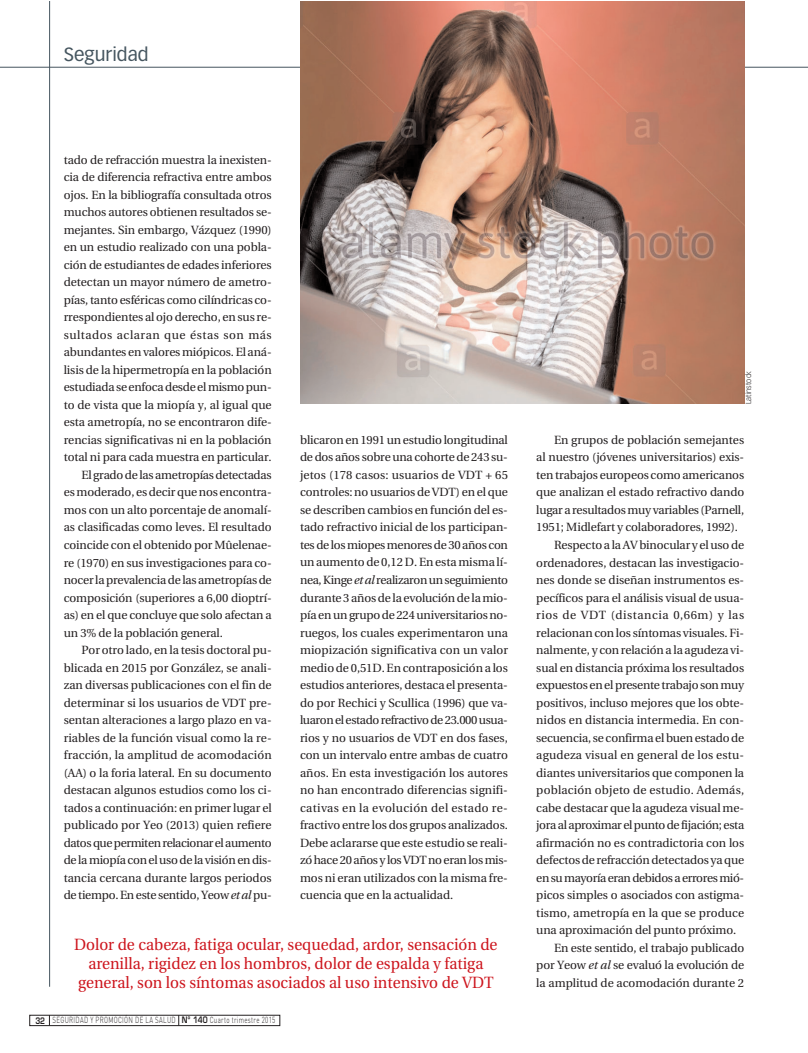
<style>
.page{position:relative;width:808px;height:1053px;background:#fff}
.page>*{position:absolute;margin:0;border:0;box-sizing:border-box;transform-origin:0 0}
.t1{font:18.75px "Vectora LT";color:#45555f}
.t2{font:16.25px/18.8px "Utopia";color:#cd151d;text-align:center;scale:.95 1}
.t3{font:11.88px/17.5px "Utopia";letter-spacing:-.01em;color:#231f20;text-align:justify}
.t4{font:11.88px "Utopia";letter-spacing:.015em;color:#231f20}
.t5{font:11.88px "Utopia";letter-spacing:-.035em;color:#231f20}
.t6{font:11.88px "Utopia";letter-spacing:-.03em;color:#231f20}
.t7{font:11.88px "Utopia";letter-spacing:.01em;color:#231f20}
.t8{font:11.88px "Utopia";letter-spacing:.04em;color:#231f20}
.t9{font:11.88px "Utopia";letter-spacing:.045em;color:#231f20}
.t10{font:300 8.75px "DIN";letter-spacing:.05em;color:#231f20;scale:.7 1}
.t11{font:300 7.5px "Vectora LT";color:#231f20}
.s1{font-style:italic}
.s2{font-family:"Eurostile";font-weight:600}
</style>
<div class="page">
<hr style="left:49px;top:1px;width:1px;height:985px;background:#45555f">
<div style="left:30px;top:1014px;width:250px;height:11px;border:1px solid #231f20"></div>
<hr style="left:0;top:67px;width:808px;height:1px;background:#45555f">
<img style="left:300px;top:1px;width:444px;height:402px">
<h1 class="t1" style="left:64px;top:46px;width:86px">Seguridad</h1>
<p class="t3" style="left:64px;top:152px;width:209px">tado de refracción muestra la inexisten-</p>
<p class="t3" style="left:64px;top:169px;width:209px">cia de diferencia refractiva entre ambos</p>
<p class="t3" style="left:64px;top:187px;width:209px">ojos. En la bibliografía consultada otros</p>
<p class="t3" style="left:64px;top:204px;width:209px">muchos autores obtienen resultados se-</p>
<p class="t3" style="left:64px;top:222px;width:209px">mejantes. Sin embargo, Vázquez (1990)</p>
<p class="t3" style="left:64px;top:239px;width:209px">en un estudio realizado con una pobla-</p>
<p class="t3" style="left:64px;top:257px;width:209px">ción de estudiantes de edades inferiores</p>
<p class="t3" style="left:64px;top:274px;width:209px">detectan un mayor número de ametro-</p>
<p class="t3" style="left:64px;top:292px;width:209px">pías, tanto esféricas como cilíndricas co-</p>
<p class="t3" style="left:64px;top:309px;width:209px">rrespondientes al ojo derecho, en sus re-</p>
<p class="t8" style="left:64px;top:330px;width:209px">sultados aclaran que éstas son más</p>
<p class="t3" style="left:64px;top:344px;width:209px">abundantes en valores miópicos. El aná-</p>
<p class="t3" style="left:64px;top:362px;width:209px">lisis de la hipermetropía en la población</p>
<p class="t3" style="left:64px;top:379px;width:209px">estudiada se enfoca desde el mismo pun-</p>
<p class="t3" style="left:64px;top:397px;width:209px">to de vista que la miopía y, al igual que</p>
<p class="t3" style="left:64px;top:414px;width:209px">esta ametropía, no se encontraron dife-</p>
<p class="t3" style="left:64px;top:432px;width:209px">rencias significativas ni en la población</p>
<p class="t3" style="left:64px;top:449px;width:209px">total ni para cada muestra en particular.</p>
<p class="t3" style="left:81px;top:467px;width:192px">El grado de las ametropías detectadas</p>
<p class="t3" style="left:64px;top:484px;width:209px">es moderado, es decir que nos encontra-</p>
<p class="t3" style="left:64px;top:502px;width:209px">mos con un alto porcentaje de anomalí-</p>
<p class="t3" style="left:64px;top:519px;width:209px">as clasificadas como leves. El resultado</p>
<p class="t3" style="left:64px;top:537px;width:209px">coincide con el obtenido por Mûelenae-</p>
<p class="t3" style="left:64px;top:554px;width:209px">re (1970) en sus investigaciones para co-</p>
<p class="t3" style="left:64px;top:572px;width:209px">nocer la prevalencia de las ametropías de</p>
<p class="t3" style="left:64px;top:589px;width:209px">composición (superiores a 6,00 dioptrí-</p>
<p class="t3" style="left:64px;top:607px;width:209px">as) en el que concluye que solo afectan a</p>
<p class="t3" style="left:64px;top:624px;width:161px">un 3% de la población general.</p>
<p class="t3" style="left:81px;top:642px;width:192px">Por otro lado, en la tesis doctoral pu-</p>
<p class="t3" style="left:64px;top:659px;width:209px">blicada en 2015 por González, se anali-</p>
<p class="t3" style="left:64px;top:677px;width:209px">zan diversas publicaciones con el fin de</p>
<p class="t3" style="left:64px;top:694px;width:209px">determinar si los usuarios de VDT pre-</p>
<p class="t3" style="left:64px;top:712px;width:209px">sentan alteraciones a largo plazo en va-</p>
<p class="t3" style="left:64px;top:729px;width:209px">riables de la función visual como la re-</p>
<p class="t7" style="left:64px;top:750px;width:209px">fracción, la amplitud de acomodación</p>
<p class="t3" style="left:64px;top:764px;width:209px">(AA) o la foria lateral. En su documento</p>
<p class="t3" style="left:64px;top:782px;width:209px">destacan algunos estudios como los ci-</p>
<p class="t3" style="left:64px;top:799px;width:209px">tados a continuación: en primer lugar el</p>
<p class="t3" style="left:64px;top:817px;width:209px">publicado por Yeo (2013) quien refiere</p>
<p class="t5" style="left:64px;top:837px;width:209px">datos que permiten relacionar el aumento</p>
<p class="t3" style="left:64px;top:852px;width:209px">de la miopía con el uso de la visión en dis-</p>
<p class="t3" style="left:64px;top:869px;width:209px">tancia cercana durante largos periodos</p>
<p class="t3" style="left:64px;top:887px;width:209px">de tiempo. En este sentido, Yeow <span class="s1">et al</span>pu-</p>
<p class="t3" style="left:300px;top:432px;width:209px">blicaron en 1991 un estudio longitudinal de dos años sobre una cohorte de 243 su&shy;jetos (178 casos: usuarios de VDT + 65 controles: no usuarios de VDT) en el que se describen cambios en función del es&shy;tado refractivo inicial de los participan&shy;tes de los miopes menores de 30 años con un aumento de 0,12 D. En esta misma lí&shy;nea, Kinge <span class="s1">et al</span>realizaron un seguimiento durante 3 años de la evolución de la mio&shy;pía en un grupo de 224 universitarios no&shy;ruegos, los cuales experimentaron una miopización significativa con un valor medio de 0,51D. En contraposición a los estudios anteriores, destaca el presenta&shy;do por Rechici y Scullica (1996) que va&shy;luaron el estado refractivo de 23.000 usua&shy;rios y no usuarios de VDT en dos fases, con un intervalo entre ambas de cuatro años. En esta investigación los autores no han encontrado diferencias signifi&shy;cativas en la evolución del estado re&shy;fractivo entre los dos grupos analizados.<br>Debe aclararse que este estudio se reali&shy;zó hace 20 años y los VDT no eran los mis&shy;mos ni eran utilizados con la misma fre&shy;cuencia que en la actualidad.</p>
<h2 class="t2" style="left:74px;top:936px;width:447px">Dolor de cabeza, fatiga ocular, sequedad, ardor, sensación de arenilla, rigidez en los hombros, dolor de espalda y fatiga general, son los síntomas asociados al uso intensivo de VDT</h2>
<p class="t10" style="left:35px;top:1017px;width:344px"><span class="s2">32</span> SEGURIDAD Y PROMOCIÓN DE LA SALUD <span class="s2">Nº 140</span> Cuarto trimestre 2015</p>
<p class="t11" style="left:745px;top:404px;width:34px;rotate:-90deg">Latinstock</p>
<p class="t3" style="left:554px;top:432px;width:192px">En grupos de población semejantes</p>
<p class="t3" style="left:536px;top:449px;width:209px">al nuestro (jóvenes universitarios) exis-</p>
<p class="t3" style="left:536px;top:467px;width:209px">ten trabajos europeos como americanos</p>
<p class="t3" style="left:536px;top:484px;width:209px">que analizan el estado refractivo dando</p>
<p class="t3" style="left:536px;top:502px;width:209px">lugar a resultados muy variables (Parnell,</p>
<p class="t3" style="left:536px;top:519px;width:203px">1951; Midlefart y colaboradores, 1992).</p>
<p class="t3" style="left:554px;top:537px;width:192px">Respecto a la AV binocular y el uso de</p>
<p class="t3" style="left:536px;top:554px;width:209px">ordenadores, destacan las investigacio-</p>
<p class="t3" style="left:536px;top:572px;width:209px">nes donde se diseñan instrumentos es-</p>
<p class="t3" style="left:536px;top:589px;width:209px">pecíficos para el análisis visual de usua-</p>
<p class="t9" style="left:536px;top:610px;width:209px">rios de VDT (distancia 0,66m) y las</p>
<p class="t3" style="left:536px;top:624px;width:209px">relacionan con los síntomas visuales. Fi-</p>
<p class="t3" style="left:536px;top:642px;width:209px">nalmente, y con relación a la agudeza vi-</p>
<p class="t3" style="left:536px;top:659px;width:209px">sual en distancia próxima los resultados</p>
<p class="t3" style="left:536px;top:677px;width:209px">expuestos en el presente trabajo son muy</p>
<p class="t3" style="left:536px;top:694px;width:209px">positivos, incluso mejores que los obte-</p>
<p class="t3" style="left:536px;top:712px;width:209px">nidos en distancia intermedia. En con-</p>
<p class="t3" style="left:536px;top:729px;width:209px">secuencia, se confirma el buen estado de</p>
<p class="t4" style="left:536px;top:750px;width:209px">agudeza visual en general de los estu-</p>
<p class="t3" style="left:536px;top:764px;width:209px">diantes universitarios que componen la</p>
<p class="t4" style="left:536px;top:785px;width:209px">población objeto de estudio. Además,</p>
<p class="t3" style="left:536px;top:799px;width:209px">cabe destacar que la agudeza visual me-</p>
<p class="t3" style="left:536px;top:817px;width:209px">jora al aproximar el punto de fijación; esta</p>
<p class="t3" style="left:536px;top:834px;width:209px">afirmación no es contradictoria con los</p>
<p class="t3" style="left:536px;top:852px;width:209px">defectos de refracción detectados ya que</p>
<p class="t6" style="left:536px;top:872px;width:209px">en su mayoría eran debidos a errores mió-</p>
<p class="t3" style="left:536px;top:887px;width:209px">picos simples o asociados con astigma-</p>
<p class="t3" style="left:536px;top:904px;width:209px">tismo, ametropía en la que se produce</p>
<p class="t3" style="left:536px;top:922px;width:202px">una aproximación del punto próximo.</p>
<p class="t3" style="left:554px;top:939px;width:192px">En este sentido, el trabajo publicado</p>
<p class="t3" style="left:536px;top:957px;width:209px">por Yeow <span class="s1">et al</span> se evaluó la evolución de</p>
<p class="t3" style="left:536px;top:974px;width:209px">la amplitud de acomodación durante 2</p>
</div>
